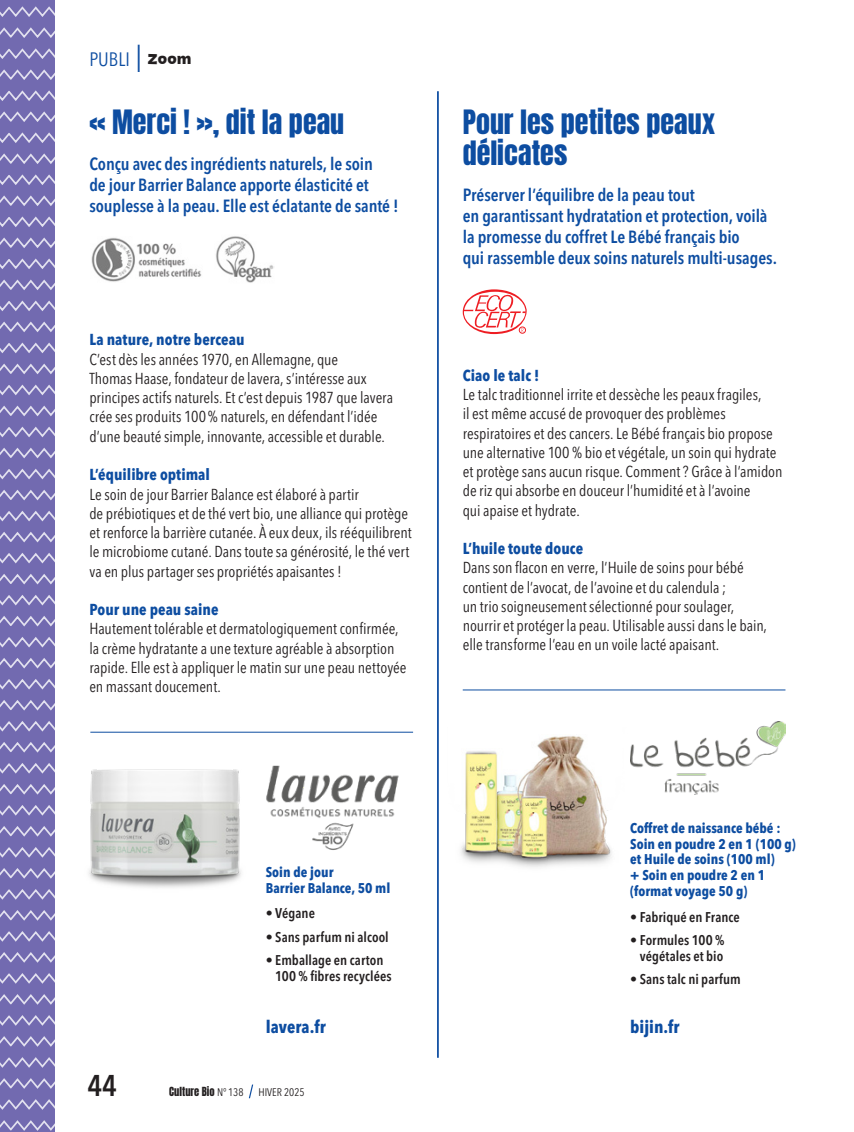
<style>
.page{position:relative;width:854px;height:1132px;background:#fff}
.page>*{position:absolute;margin:0;border:0;box-sizing:border-box;transform-origin:0 0}
.t1{font:600 condensed 29.75px "Avenir Next LT Pro";color:#231f20}
.t2{font:28px/31.5px "Anton";color:#0d4da1}
.t3{font:condensed 19.25px "Avenir Next LT Pro";letter-spacing:.005em;color:#0d4da1}
.t4{font:600 condensed 17.5px/21px "Avenir Next LT Pro";letter-spacing:-.005em;color:#0d4da1}
.t5{font:700 condensed 17.5px "Avenir Next LT Pro";color:#0d4da1}
.t6{font:condensed 15.75px/19.2px "Avenir Next LT Pro";letter-spacing:-.005em;color:#231f20}
.t7{font:700 condensed 15.75px "Avenir Next LT Pro";color:#0d4da1}
.t8{font:700 condensed 14px/15.8px "Avenir Next LT Pro";color:#0d4da1}
.t9{font:600 condensed 14px/15.8px "Avenir Next LT Pro";letter-spacing:.005em;color:#231f20;text-align:center}
.t10{font:700 14px "Pancho W03";color:#231f20}
.t11{font:condensed 10.85px "Avenir Next LT Pro";color:#231f20}
.t12{font:10.5px "Anton";color:#231f20}
.s1{font-weight:500;font-size:38.5px}
.s2{font-family:"Avenir Next LT Pro";font-stretch:condensed;font-size:10.85px}
</style>
<div class="page">
<img style="left:438px;top:727px;width:174px;height:186px">
<img style="left:89px;top:769px;width:152px;height:119px">
<svg style="left:462px;top:289px;width:64px;height:45px"></svg>
<div style="left:0;top:0;width:55px;height:1131px;background:#726ab0"></div>
<svg style="left:0;top:6px;width:55px;height:11px"></svg>
<svg style="left:0;top:27px;width:55px;height:32px"></svg>
<svg style="left:0;top:69px;width:55px;height:32px"></svg>
<svg style="left:0;top:111px;width:55px;height:32px"></svg>
<svg style="left:0;top:153px;width:55px;height:32px"></svg>
<svg style="left:0;top:195px;width:55px;height:32px"></svg>
<svg style="left:0;top:237px;width:55px;height:32px"></svg>
<svg style="left:0;top:279px;width:55px;height:32px"></svg>
<svg style="left:0;top:321px;width:55px;height:32px"></svg>
<svg style="left:0;top:363px;width:55px;height:33px"></svg>
<svg style="left:0;top:405px;width:55px;height:33px"></svg>
<svg style="left:0;top:447px;width:55px;height:33px"></svg>
<svg style="left:0;top:490px;width:55px;height:32px"></svg>
<svg style="left:0;top:532px;width:55px;height:32px"></svg>
<svg style="left:0;top:574px;width:55px;height:32px"></svg>
<svg style="left:0;top:616px;width:55px;height:32px"></svg>
<svg style="left:0;top:658px;width:55px;height:32px"></svg>
<svg style="left:0;top:700px;width:55px;height:32px"></svg>
<svg style="left:0;top:742px;width:55px;height:32px"></svg>
<svg style="left:0;top:784px;width:55px;height:32px"></svg>
<svg style="left:0;top:826px;width:55px;height:32px"></svg>
<svg style="left:0;top:868px;width:55px;height:32px"></svg>
<svg style="left:0;top:910px;width:55px;height:32px"></svg>
<svg style="left:0;top:952px;width:55px;height:32px"></svg>
<svg style="left:0;top:994px;width:55px;height:32px"></svg>
<svg style="left:0;top:1036px;width:55px;height:32px"></svg>
<svg style="left:0;top:1078px;width:55px;height:32px"></svg>
<svg style="left:0;top:1120px;width:55px;height:11px"></svg>
<hr style="left:462px;top:689px;width:323px;height:1px;background:#0d4da1">
<hr style="left:437px;top:91px;width:1px;height:966px;background:#0d4da1">
<hr style="left:90px;top:731px;width:323px;height:1px;background:#0d4da1">
<img style="left:630px;top:721px;width:155px;height:73px">
<img style="left:266px;top:758px;width:174px;height:98px">
<img style="left:91px;top:238px;width:111px;height:44px">
<img style="left:216px;top:236px;width:58px;height:47px">
<svg style="left:249px;top:1084px;width:4px;height:13px"></svg>
<p class="t3" style="left:89px;top:47px;width:53px">PUBLI <span class="s1">I</span></p>
<p class="t10" style="left:147px;top:50px;width:46px">Zoom</p>
<h2 class="t2" style="left:89px;top:108px;width:256px">« Merci ! », dit la peau</h2>
<p class="t4" style="left:89px;top:153px;width:311px">Conçu avec des ingrédients naturels, le soin<br>de jour Barrier Balance apporte élasticité et souplesse à la peau. Elle est éclatante de santé !</p>
<p class="t7" style="left:89px;top:330px;width:157px">La nature, notre berceau</p>
<p class="t6" style="left:89px;top:349px;width:305px">C’est dès les années 1970, en Allemagne, que<br>Thomas Haase, fondateur de lavera, s’intéresse aux principes actifs naturels. Et c’est depuis 1987 que lavera crée ses produits 100% naturels, en défendant l’idée d’une beauté simple, innovante, accessible et durable.</p>
<p class="t7" style="left:89px;top:465px;width:122px">L’équilibre optimal</p>
<p class="t6" style="left:89px;top:484px;width:324px">Le soin de jour Barrier Balance est élaboré à partir<br>de prébiotiques et de thé vert bio, une alliance qui protège et renforce la barrière cutanée. À eux deux, ils rééquilibrent le microbiome cutané. Dans toute sa générosité, le thé vert va en plus partager ses propriétés apaisantes !</p>
<p class="t7" style="left:89px;top:599px;width:131px">Pour une peau saine</p>
<p class="t6" style="left:89px;top:619px;width:318px">Hautement tolérable et dermatologiquement confirmée, la crème hydratante a une texture agréable à absorption rapide. Elle est à appliquer le matin sur une peau nettoyée en massant doucement.</p>
<h2 class="t2" style="left:462px;top:108px;width:253px">Pour les petites peaux délicates</h2>
<p class="t4" style="left:462px;top:184px;width:315px">Préserver l’équilibre de la peau tout<br>en garantissant hydratation et protection, voilà la promesse du coffret Le Bébé français bio<br>qui rassemble deux soins naturels multi-usages.</p>
<p class="t7" style="left:462px;top:365px;width:78px">Ciao le talc !</p>
<p class="t6" style="left:462px;top:385px;width:321px">Le talc traditionnel irrite et dessèche les peaux fragiles,<br>il est même accusé de provoquer des problèmes respiratoires et des cancers. Le Bébé français bio propose une alternative 100 % bio et végétale, un soin qui hydrate et protège sans aucun risque. Comment ? Grâce à l’amidon de riz qui absorbe en douceur l’humidité et à l’avoine<br>qui apaise et hydrate.</p>
<p class="t7" style="left:462px;top:538px;width:122px">L’huile toute douce</p>
<p class="t6" style="left:462px;top:558px;width:306px">Dans son flacon en verre, l’Huile de soins pour bébé contient de l’avocat, de l’avoine et du calendula ;<br>un trio soigneusement sélectionné pour soulager, nourrir et protéger la peau. Utilisable aussi dans le bain, elle transforme l’eau en un voile lacté apaisant.</p>
<p class="t8" style="left:266px;top:863px;width:126px">Soin de jour<br>Barrier Balance, 50 ml</p>
<p class="t9" style="left:266px;top:905px;width:51px">• Végane</p>
<p class="t9" style="left:266px;top:928px;width:124px">• Sans parfum ni alcool</p>
<p class="t9" style="left:275px;top:951px;width:118px;text-align:left;text-indent:-9px">• Emballage en carton<br>100 % fibres recyclées</p>
<p class="t5" style="left:266px;top:1015px;width:61px">lavera.fr</p>
<h1 class="t1" style="left:87px;top:1066px;width:31px">44</h1>
<p class="t12" style="left:169px;top:1085px;width:76px">Culture Bio <span class="s2">N° 138</span></p>
<p class="t11" style="left:258px;top:1084px;width:48px">HIVER 2025</p>
<p class="t8" style="left:630px;top:819px;width:167px">Coffret de naissance bébé :<br>Soin en poudre 2 en 1 (100 g) et Huile de soins (100 ml)<br>+ Soin en poudre 2 en 1 (format voyage 50 g)</p>
<p class="t9" style="left:630px;top:908px;width:111px">• Fabriqué en France</p>
<p class="t9" style="left:630px;top:931px;width:96px">• Formules 100 % végétales et bio</p>
<p class="t9" style="left:630px;top:970px;width:112px">• Sans talc ni parfum</p>
<p class="t5" style="left:630px;top:1015px;width:51px">bijin.fr</p>
</div>
